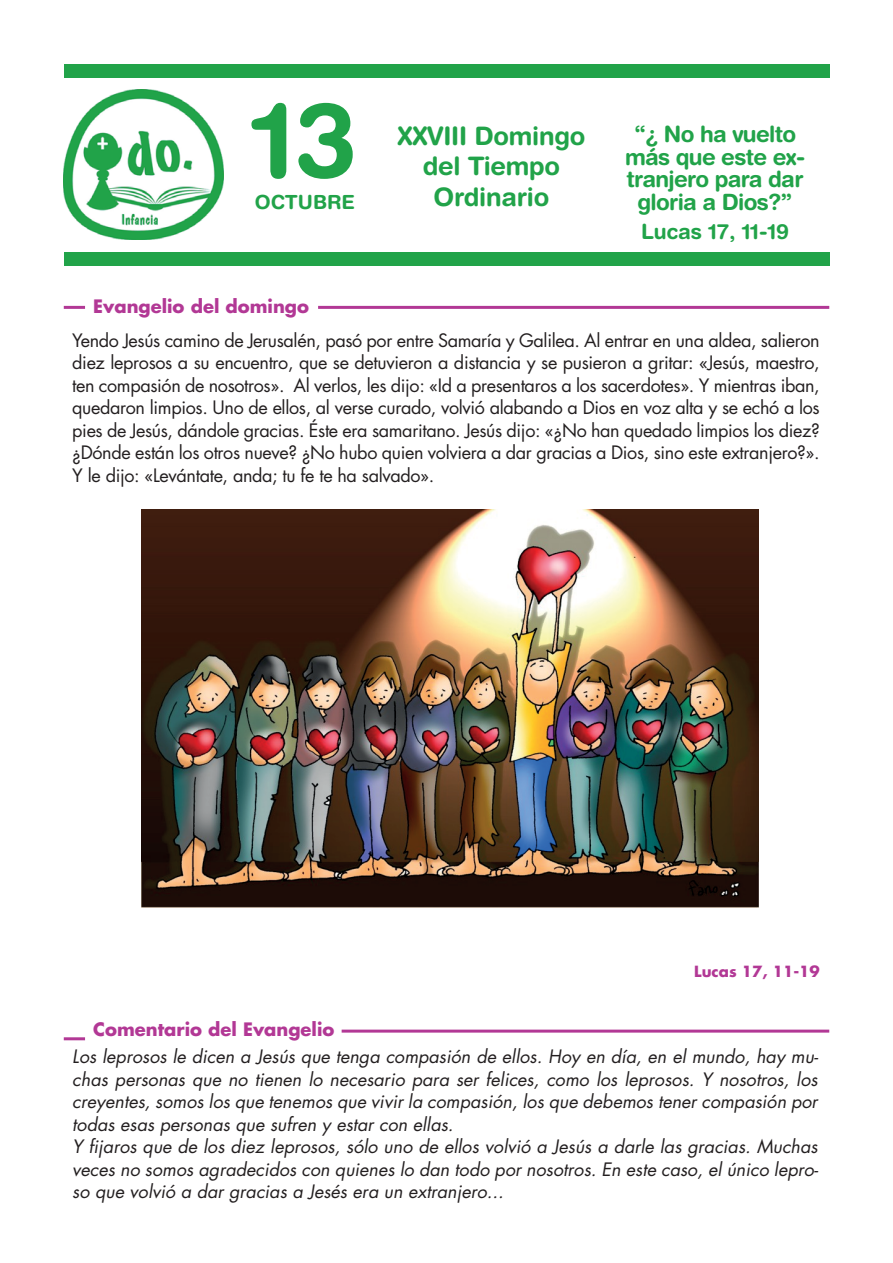
<style>
.page{position:relative;width:893px;height:1263px;background:#fff}
.page>*{position:absolute;margin:0;border:0;box-sizing:border-box;transform-origin:0 0}
.t1{font:700 105px "Helvetica Rounded LT Std";color:#21a349}
.t2{font:700 25.5px/30.6px "Helvetica Rounded LT Std";letter-spacing:-.01em;color:#21a349;text-align:center}
.t3{font:700 22.5px/22.5px "Helvetica Rounded LT Std";letter-spacing:-.03em;color:#21a349;text-align:center}
.t4{font:700 21px "Helvetica Rounded LT Std";color:#21a349}
.t5{font:700 19.5px "Helvetica Rounded LT Std";color:#21a349}
.t6{font:18px/22.5px "Futura Std";letter-spacing:-.02em;color:#231f20;text-align:justify}
.t7{font:italic 18px/22.5px "Futura Std";color:#231f20}
.t8{font:700 18px "Futura Std";color:#b23895}
.t9{font:700 15px "Futura Std";color:#b23895}
</style>
<div class="page">
<img style="left:64px;top:90px;width:159px;height:150px">
<div style="left:64px;top:64px;width:765px;height:13px;background:#21a349"></div>
<div style="left:64px;top:253px;width:765px;height:13px;background:#21a349"></div>
<hr style="left:318px;top:306px;width:511px;height:3px;background:#b23895">
<hr style="left:64px;top:306px;width:21px;height:3px;background:#b23895">
<hr style="left:342px;top:1030px;width:487px;height:3px;background:#b23895">
<hr style="left:64px;top:1037px;width:21px;height:3px;background:#b23895">
<img style="left:141px;top:510px;width:618px;height:398px">
<h1 class="t1" style="left:252px;top:103px;width:106px">13</h1>
<p class="t5" style="left:255px;top:196px;width:102px">OCTUBRE</p>
<h2 class="t2" style="left:397px;top:123px;width:189px">XXVIII Domingo del Tiempo<br>Ordinario</h2>
<p class="t3" style="left:625px;top:126px;width:182px">“¿ No ha vuelto más que este ex&shy;tranjero para dar gloria a Dios?”</p>
<p class="t4" style="left:641px;top:224px;width:149px">Lucas 17, 11-19</p>
<p class="t8" style="left:93px;top:298px;width:217px">Evangelio del domingo</p>
<p class="t6" style="left:72px;top:330px;width:749px">Yendo Jesús camino de Jerusalén, pasó por entre Samaría y Galilea. Al entrar en una aldea, salieron diez leprosos a su encuentro, que se detuvieron a distancia y se pusieron a gritar: «Jesús, maestro, ten compasión de nosotros». Al verlos, les dijo: «Id a presentaros a los sacerdotes». Y mientras iban, quedaron limpios. Uno de ellos, al verse curado, volvió alabando a Dios en voz alta y se echó a los pies de Jesús, dándole gracias. Éste era samaritano. Jesús dijo: «¿No han quedado limpios los diez? ¿Dónde están los otros nueve? ¿No hubo quien volviera a dar gracias a Dios, sino este extranjero?».<br>Y le dijo: «Levántate, anda; tu fe te ha salvado».</p>
<p class="t9" style="left:694px;top:964px;width:127px">Lucas 17, 11-19</p>
<p class="t8" style="left:93px;top:1021px;width:243px">Comentario del Evangelio</p>
<p class="t7" style="left:72px;top:1047px;width:748px">Los leprosos le dicen a Jesús que tenga compasión de ellos. Hoy en día, en el mundo, hay mu&shy;chas personas que no tienen lo necesario para ser felices, como los leprosos. Y nosotros, los creyentes, somos los que tenemos que vivir la compasión, los que debemos tener compasión por todas esas personas que sufren y estar con ellas.<br>Y fijaros que de los diez leprosos, sólo uno de ellos volvió a Jesús a darle las gracias. Muchas veces no somos agradecidos con quienes lo dan todo por nosotros. En este caso, el único lepro&shy;so que volvió a dar gracias a Jesés era un extranjero...</p>
</div>
